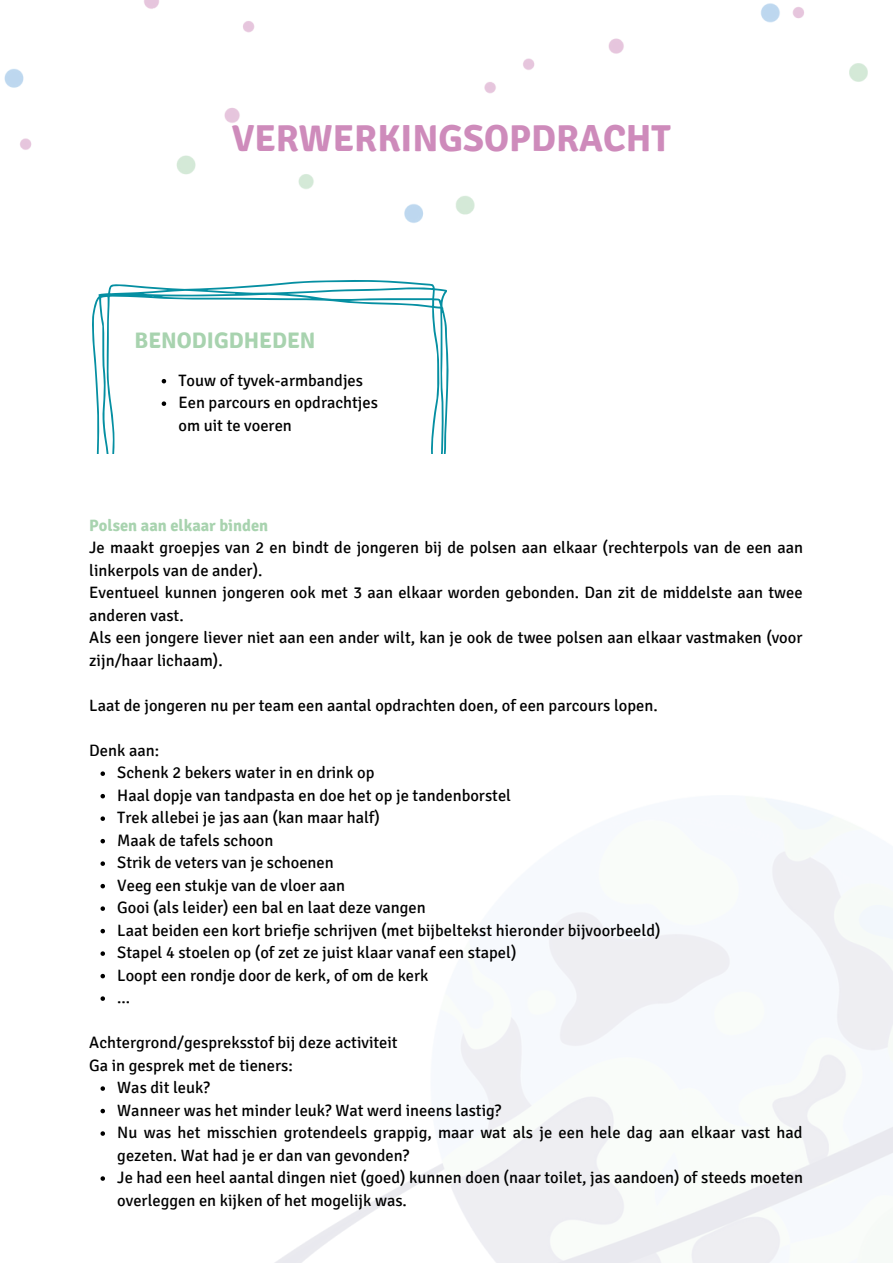
<style>
.page{position:relative;width:893px;height:1264px;background:#fff}
.page>*{position:absolute;margin:0;border:0;box-sizing:border-box;transform-origin:0 0}
.t1{font:700 37.5px "Signika";color:#ce8bbb}
.t2{font:700 22.5px "Signika";color:#a8d3af}
.t3{font:16.5px/22.5px "Signika";color:#000}
.t4{font:700 16.5px "Signika";color:#a8d3af}
</style>
<div class="page">
<img style="left:4px;top:0;width:864px;height:223px">
<svg style="left:92px;top:280px;width:356px;height:173px"></svg>
<svg style="left:100px;top:771px;width:5px;height:5px"></svg>
<svg style="left:100px;top:794px;width:5px;height:4px"></svg>
<svg style="left:100px;top:816px;width:5px;height:5px"></svg>
<svg style="left:100px;top:839px;width:5px;height:4px"></svg>
<svg style="left:100px;top:861px;width:5px;height:4px"></svg>
<svg style="left:100px;top:883px;width:5px;height:5px"></svg>
<svg style="left:100px;top:906px;width:5px;height:4px"></svg>
<svg style="left:100px;top:928px;width:5px;height:5px"></svg>
<svg style="left:100px;top:951px;width:5px;height:4px"></svg>
<svg style="left:100px;top:973px;width:5px;height:5px"></svg>
<svg style="left:100px;top:996px;width:5px;height:4px"></svg>
<svg style="left:100px;top:1086px;width:5px;height:4px"></svg>
<svg style="left:100px;top:1108px;width:5px;height:5px"></svg>
<svg style="left:100px;top:1131px;width:5px;height:4px"></svg>
<svg style="left:100px;top:1176px;width:5px;height:4px"></svg>
<svg style="left:162px;top:379px;width:4px;height:4px"></svg>
<svg style="left:162px;top:401px;width:4px;height:5px"></svg>
<p class="t1" style="left:232px;top:116px;width:440px">VERWERKINGSOPDRACHT</p>
<p class="t2" style="left:134px;top:326px;width:182px">BENODIGDHEDEN</p>
<p class="t3" style="left:178px;top:369px;width:186px">Touw of tyvek-armbandjes</p>
<p class="t3" style="left:178px;top:391px;width:201px">Een parcours en opdrachtjes om uit te voeren</p>
<p class="t4" style="left:89px;top:515px;width:180px">Polsen aan elkaar binden</p>
<p class="t3" style="left:89px;top:536px;width:715px">Je maakt groepjes van 2 en bindt de jongeren bij de polsen aan elkaar (rechterpols van de een aan linkerpols van de ander).</p>
<p class="t3" style="left:89px;top:581px;width:714px">Eventueel kunnen jongeren ook met 3 aan elkaar worden gebonden. Dan zit de middelste aan twee anderen vast.</p>
<p class="t3" style="left:89px;top:626px;width:714px">Als een jongere liever niet aan een ander wilt, kan je ook de twee polsen aan elkaar vastmaken (voor zijn/haar lichaam).</p>
<p class="t3" style="left:89px;top:694px;width:570px">Laat de jongeren nu per team een aantal opdrachten doen, of een parcours lopen.</p>
<p class="t3" style="left:89px;top:739px;width:71px">Denk aan:</p>
<p class="t3" style="left:117px;top:761px;width:259px">Schenk 2 bekers water in en drink op</p>
<p class="t3" style="left:117px;top:784px;width:395px">Haal dopje van tandpasta en doe het op je tandenborstel</p>
<p class="t3" style="left:117px;top:806px;width:264px">Trek allebei je jas aan (kan maar half)</p>
<p class="t3" style="left:117px;top:829px;width:158px">Maak de tafels schoon</p>
<p class="t3" style="left:117px;top:851px;width:218px">Strik de veters van je schoenen</p>
<p class="t3" style="left:117px;top:874px;width:229px">Veeg een stukje van de vloer aan</p>
<p class="t3" style="left:117px;top:896px;width:310px">Gooi (als leider) een bal en laat deze vangen</p>
<p class="t3" style="left:117px;top:919px;width:544px">Laat beiden een kort briefje schrijven (met bijbeltekst hieronder bijvoorbeeld)</p>
<p class="t3" style="left:117px;top:941px;width:400px">Stapel 4 stoelen op (of zet ze juist klaar vanaf een stapel)</p>
<p class="t3" style="left:117px;top:964px;width:313px">Loopt een rondje door de kerk, of om de kerk</p>
<p class="t3" style="left:117px;top:986px;width:14px">...</p>
<p class="t3" style="left:89px;top:1031px;width:310px">Achtergrond/gespreksstof bij deze activiteit</p>
<p class="t3" style="left:89px;top:1053px;width:205px">Ga in gesprek met de tieners:</p>
<p class="t3" style="left:117px;top:1076px;width:94px">Was dit leuk?</p>
<p class="t3" style="left:117px;top:1098px;width:385px">Wanneer was het minder leuk? Wat werd ineens lastig?</p>
<p class="t3" style="left:117px;top:1121px;width:686px">Nu was het misschien grotendeels grappig, maar wat als je een hele dag aan elkaar vast had gezeten. Wat had je er dan van gevonden?</p>
<p class="t3" style="left:117px;top:1166px;width:687px">Je had een heel aantal dingen niet (goed) kunnen doen (naar toilet, jas aandoen) of steeds moeten overleggen en kijken of het mogelijk was.</p>
</div>
